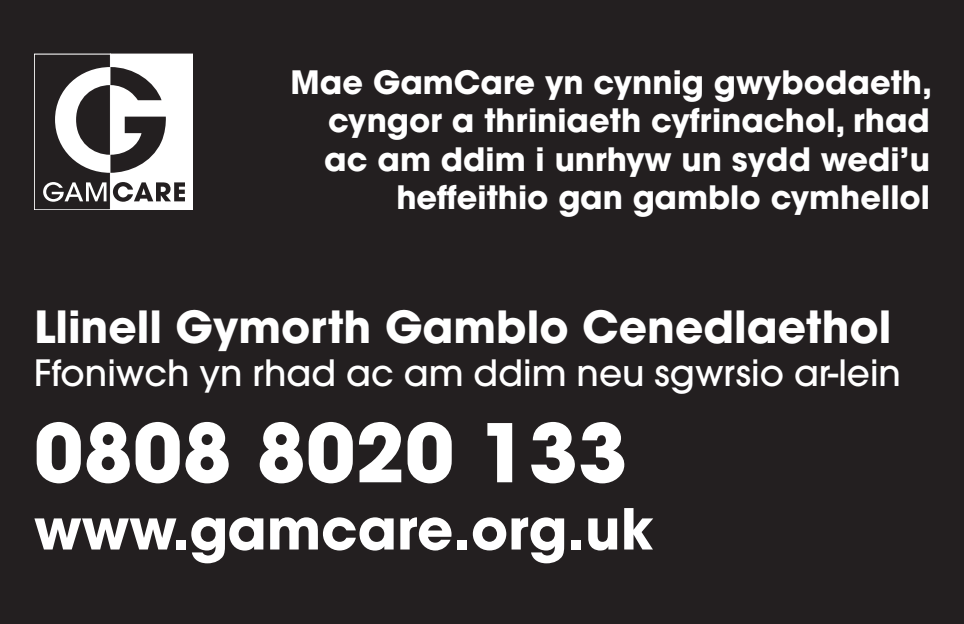
<style>
.page{position:relative;width:964px;height:624px;background:#231f20}
.page>*{position:absolute;margin:0;border:0;box-sizing:border-box;transform-origin:0 0}
.t1{font:700 80px "Avant Garde LT";color:#fff}
.t2{font:700 56px "Avant Garde LT";color:#fff}
.t3{font:700 44px "Avant Garde LT";color:#fff}
.t4{font:500 36px "Avant Garde";color:#fff}
.t5{font:700 32px/38.4px "Avant Garde LT";color:#fff;text-align:right}
</style>
<div class="page">
<div style="left:110px;top:54px;width:83px;height:156px;background:#fff"></div>
<svg style="left:34px;top:54px;width:151px;height:156px"></svg>
<p class="t5" style="left:291px;top:66px;width:643px">Mae GamCare yn cynnig gwybodaeth, cyngor a thriniaeth cyfrinachol, rhad ac am ddim i unrhyw un sydd wedi’u heffeithio gan gamblo cymhellol</p>
<h3 class="t3" style="left:34px;top:310px;width:859px">Llinell Gymorth Gamblo Cenedlaethol</h3>
<p class="t4" style="left:34px;top:359px;width:868px">Ffoniwch yn rhad ac am ddim neu sgwrsio ar-lein</p>
<h1 class="t1" style="left:34px;top:422px;width:595px">0808 8020 133</h1>
<h2 class="t2" style="left:34px;top:507px;width:621px">www.gamcare.org.uk</h2>
</div>
